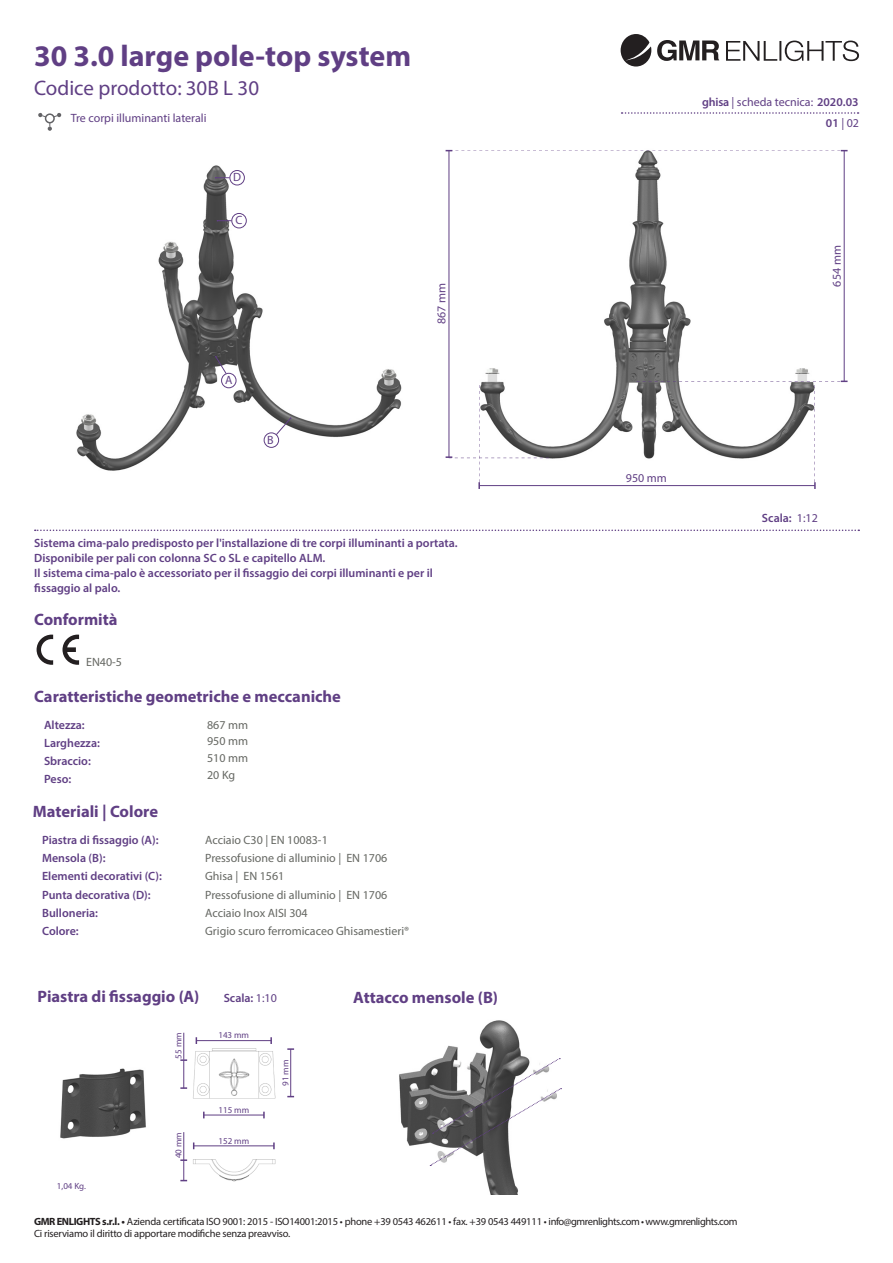
<style>
.page{position:relative;width:893px;height:1263px;background:#fff}
.page>*{position:absolute;margin:0;border:0;box-sizing:border-box;transform-origin:0 0}
.t1{font:700 30px "Myriad Pro";color:#603f84}
.t2{font:21px "Myriad Pro";color:#603f84}
.t3{font:700 16.5px "Myriad Pro";color:#603f84}
.t4{font:600 12px/18px "Myriad Pro";color:#603f84}
.t5{font:12px/18px "Myriad Pro";color:#656762}
.t6{font:12px "Myriad Pro";color:#603f84}
.t7{font:10.5px/12px "Myriad Pro";letter-spacing:-.02em;color:#231f20}
.t8{font:9px "Myriad Pro";color:#603f84}
.s1{font-weight:400}
.s2{font-weight:600}
.s3{font-weight:700}
</style>
<div class="page">
<svg style="left:35px;top:529px;width:824px;height:2px"></svg>
<img style="left:76px;top:165px;width:326px;height:306px">
<div style="left:221px;top:373px;width:15px;height:15px;border:1px solid #603f84;border-radius:50%"></div>
<svg style="left:215px;top:356px;width:12px;height:18px"></svg>
<div style="left:230px;top:170px;width:15px;height:15px;border:1px solid #603f84;border-radius:50%"></div>
<svg style="left:215px;top:177px;width:15px;height:1px"></svg>
<div style="left:264px;top:433px;width:15px;height:15px;border:1px solid #603f84;border-radius:50%"></div>
<svg style="left:276px;top:417px;width:15px;height:18px"></svg>
<div style="left:232px;top:213px;width:14px;height:15px;border:1px solid #603f84;border-radius:50%"></div>
<svg style="left:217px;top:220px;width:15px;height:1px"></svg>
<svg style="left:38px;top:113px;width:24px;height:18px"></svg>
<svg style="left:37px;top:635px;width:16px;height:30px"></svg>
<svg style="left:63px;top:635px;width:16px;height:30px"></svg>
<img style="left:450px;top:149px;width:398px;height:338px">
<hr style="left:449px;top:151px;width:1px;height:306px;background:#603f84">
<hr style="left:844px;top:151px;width:1px;height:230px;background:#603f84">
<hr style="left:479px;top:485px;width:336px;height:1px;background:#603f84">
<svg style="left:446px;top:150px;width:401px;height:2px"></svg>
<svg style="left:636px;top:381px;width:211px;height:108px"></svg>
<svg style="left:446px;top:385px;width:103px;height:104px"></svg>
<svg style="left:622px;top:112px;width:237px;height:2px"></svg>
<img style="left:399px;top:1020px;width:128px;height:174px">
<svg style="left:430px;top:1058px;width:132px;height:108px"></svg>
<img style="left:60px;top:1068px;width:86px;height:71px">
<img style="left:187px;top:1048px;width:89px;height:51px">
<img style="left:180px;top:1142px;width:96px;height:40px">
<hr style="left:196px;top:1040px;width:75px;height:1px;background:#603f84">
<svg style="left:270px;top:1037px;width:2px;height:7px"></svg>
<hr style="left:194px;top:1145px;width:80px;height:1px;background:#603f84">
<svg style="left:273px;top:1142px;width:2px;height:7px"></svg>
<hr style="left:290px;top:1049px;width:1px;height:47px;background:#603f84">
<svg style="left:287px;top:1048px;width:7px;height:2px"></svg>
<hr style="left:204px;top:1115px;width:60px;height:1px;background:#603f84">
<svg style="left:263px;top:1112px;width:2px;height:6px"></svg>
<svg style="left:203px;top:1112px;width:2px;height:6px"></svg>
<svg style="left:180px;top:1033px;width:7px;height:56px"></svg>
<svg style="left:180px;top:1132px;width:7px;height:49px"></svg>
<svg style="left:621px;top:34px;width:30px;height:33px"></svg>
<svg style="left:657px;top:40px;width:62px;height:21px"></svg>
<svg style="left:726px;top:41px;width:133px;height:20px"></svg>
<h1 class="t1" style="left:34px;top:36px;width:379px">30 3.0 large pole-top system</h1>
<h2 class="t2" style="left:34px;top:75px;width:227px">Codice prodotto: 30B L 30</h2>
<p class="t6" style="left:71px;top:111px;width:137px">Tre corpi illuminanti laterali</p>
<p class="t6" style="left:233px;top:170px;width:9px">D</p>
<p class="t6" style="left:236px;top:213px;width:8px">C</p>
<p class="t6" style="left:225px;top:373px;width:9px">A</p>
<p class="t6" style="left:267px;top:432px;width:8px">B</p>
<p class="t6" style="left:434px;top:324px;width:43px;rotate:-90deg">867 mm</p>
<p class="t4" style="left:34px;top:535px;width:425px;line-height:15px">Sistema cima-palo predisposto per l'installazione di tre corpi illuminanti a portata.<br>Disponibile per pali con colonna SC o SL e capitello ALM.<br>Il sistema cima-palo è accessoriato per il fissaggio dei corpi illuminanti e per il fissaggio al palo.</p>
<h3 class="t3" style="left:34px;top:608px;width:85px">Conformità</h3>
<p class="t5" style="left:86px;top:653px;width:37px">EN40-5</p>
<h3 class="t3" style="left:34px;top:685px;width:308px">Caratteristiche geometriche e meccaniche</h3>
<p class="t4" style="left:44px;top:716px;width:57px">Altezza:<br>Larghezza:<br>Sbraccio:<br>Peso:</p>
<p class="t5" style="left:207px;top:717px;width:43px;line-height:15.8px">867 mm<br>950 mm</p>
<p class="t5" style="left:207px;top:749px;width:43px;line-height:17.1px">510 mm<br>20 Kg</p>
<h3 class="t3" style="left:33px;top:800px;width:127px">Materiali | Colore</h3>
<p class="t4" style="left:42px;top:831px;width:121px">Piastra di fissaggio (A):<br>Mensola (B):<br>Elementi decorativi (C):<br>Punta decorativa (D):<br>Bulloneria:<br>Colore:</p>
<p class="t5" style="left:205px;top:831px;width:206px">Acciaio C30 | EN 10083-1<br>Pressofusione di alluminio | EN 1706<br>Ghisa | EN 1561<br>Pressofusione di alluminio | EN 1706<br>Acciaio Inox AISI 304<br>Grigio scuro ferromicaceo Ghisamestieri®</p>
<h3 class="t3" style="left:38px;top:986px;width:163px">Piastra di fissaggio (A)</h3>
<p class="t4" style="left:224px;top:988px;width:55px">Scala: <span class="s1">1:10</span></p>
<h3 class="t3" style="left:353px;top:987px;width:146px">Attacco mensole (B)</h3>
<p class="t8" style="left:173px;top:1058px;width:28px;rotate:-90deg">55 mm</p>
<p class="t8" style="left:218px;top:1030px;width:32px">143 mm</p>
<p class="t8" style="left:280px;top:1086px;width:28px;rotate:-90deg">91 mm</p>
<p class="t8" style="left:218px;top:1104px;width:32px">115 mm</p>
<p class="t8" style="left:173px;top:1158px;width:28px;rotate:-90deg">40 mm</p>
<p class="t8" style="left:218px;top:1135px;width:32px">152 mm</p>
<p class="t8" style="left:57px;top:1180px;width:31px">1,04 Kg.</p>
<p class="t6" style="left:702px;top:94px;width:158px"><span class="s2">ghisa</span> | scheda tecnica: <span class="s2">2020.03</span></p>
<p class="t6" style="left:826px;top:115px;width:35px"><span class="s2">01</span> | 02</p>
<p class="t6" style="left:829px;top:286px;width:43px;rotate:-90deg">654 mm</p>
<p class="t6" style="left:626px;top:471px;width:43px">950 mm</p>
<p class="t4" style="left:762px;top:509px;width:57px">Scala: <span class="s1">1:12</span></p>
<p class="t7" style="left:34px;top:1215px;width:705px"><span class="s3">GMR ENLIGHTS s.r.l. •</span> Azienda certificata ISO 9001: 2015 - ISO14001:2015 • phone +39 0543 462611 • fax. +39 0543 449111 • info@gmrenlights.com • www.gmrenlights.com<br>Ci riserviamo il diritto di apportare modifiche senza preavviso.</p>
</div>
